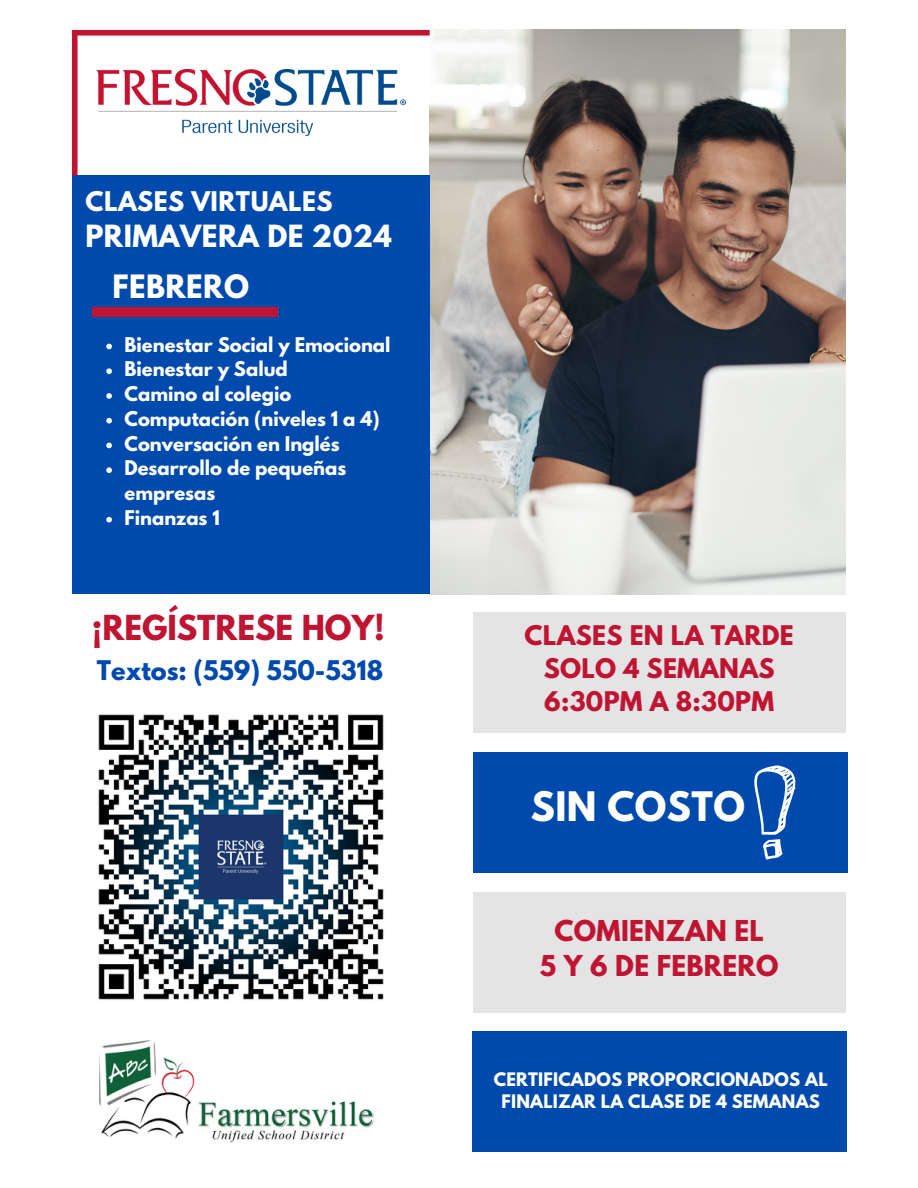
<style>
.page{position:relative;width:918px;height:1188px;background:#fff}
.page>*{position:absolute;margin:0;border:0;box-sizing:border-box;transform-origin:0 0}
.t1{font:700 36px "League Spartan";letter-spacing:.01em;color:#fff}
.t2{font:700 30.6px "League Spartan";color:#bf1532}
.t3{font:700 28.5px "League Spartan";letter-spacing:.015em;color:#fff}
.t4{font:700 27.15px "League Spartan";letter-spacing:.015em;color:#fff}
.t5{font:700 25.5px "League Spartan";letter-spacing:.01em;color:#bf1532}
.t6{font:700 24px "League Spartan";letter-spacing:.01em;color:#bf1532}
.t7{font:700 24px "League Spartan";color:#004aad}
.t8{font:700 24px "League Spartan";letter-spacing:.015em;color:#fff}
.t9{font:700 18px/24.8px "League Spartan";color:#fff}
.t10{font:700 16.5px/22.5px "League Spartan";letter-spacing:.01em;color:#fff;text-align:center}
</style>
<div class="page">
<img style="left:430px;top:29px;width:416px;height:565px">
<div style="left:72px;top:175px;width:358px;height:419px;background:#004aad"></div>
<div style="left:92px;top:307px;width:186px;height:9px;background:#bf1532"></div>
<div style="left:474px;top:752px;width:374px;height:121px;background:#004aad"></div>
<div style="left:72px;top:30px;width:358px;height:6px;background:#bf1532"></div>
<div style="left:72px;top:30px;width:6px;height:145px;background:#bf1532"></div>
<div style="left:474px;top:613px;width:372px;height:120px;background:#e4e4e4"></div>
<svg style="left:754px;top:765px;width:41px;height:94px"></svg>
<img style="left:97px;top:69px;width:308px;height:67px">
<div style="left:474px;top:892px;width:372px;height:120px;background:#e4e4e4"></div>
<div style="left:472px;top:1031px;width:374px;height:121px;background:#004aad"></div>
<img style="left:98px;top:714px;width:286px;height:286px">
<svg style="left:106px;top:344px;width:6px;height:5px"></svg>
<svg style="left:106px;top:368px;width:6px;height:6px"></svg>
<svg style="left:106px;top:393px;width:6px;height:6px"></svg>
<svg style="left:106px;top:418px;width:6px;height:6px"></svg>
<svg style="left:106px;top:443px;width:6px;height:5px"></svg>
<svg style="left:106px;top:467px;width:6px;height:6px"></svg>
<svg style="left:106px;top:517px;width:6px;height:6px"></svg>
<img style="left:99px;top:1041px;width:275px;height:101px">
<p class="t8" style="left:86px;top:189px;width:248px">CLASES VIRTUALES</p>
<p class="t4" style="left:85px;top:223px;width:308px">PRIMAVERA DE 2024</p>
<p class="t3" style="left:112px;top:272px;width:138px">FEBRERO</p>
<p class="t9" style="left:125px;top:334px;width:268px">Bienestar Social y Emocional</p>
<p class="t9" style="left:125px;top:359px;width:165px">Bienestar y Salud</p>
<p class="t9" style="left:125px;top:384px;width:168px">Camino al colegio</p>
<p class="t9" style="left:125px;top:408px;width:257px">Computación (niveles 1 a 4)</p>
<p class="t9" style="left:125px;top:433px;width:217px">Conversación en Inglés</p>
<p class="t9" style="left:125px;top:458px;width:223px">Desarrollo de pequeñas empresas</p>
<p class="t9" style="left:125px;top:507px;width:97px">Finanzas 1</p>
<p class="t2" style="left:92px;top:613px;width:295px">¡REGÍSTRESE HOY!</p>
<p class="t7" style="left:97px;top:658px;width:288px">Textos: (559) 550-5318</p>
<p class="t6" style="left:525px;top:624px;width:271px">CLASES EN LA TARDE</p>
<p class="t6" style="left:544px;top:656px;width:232px">SOLO 4 SEMANAS</p>
<p class="t6" style="left:544px;top:689px;width:231px">6:30PM A 8:30PM</p>
<p class="t1" style="left:531px;top:789px;width:216px">SIN COSTO</p>
<p class="t5" style="left:554px;top:918px;width:211px">COMIENZAN EL</p>
<p class="t5" style="left:540px;top:953px;width:240px">5 Y 6 DE FEBRERO</p>
<p class="t10" style="left:494px;top:1070px;width:335px">CERTIFICADOS PROPORCIONADOS AL<br>FINALIZAR LA CLASE DE 4 SEMANAS</p>
</div>
